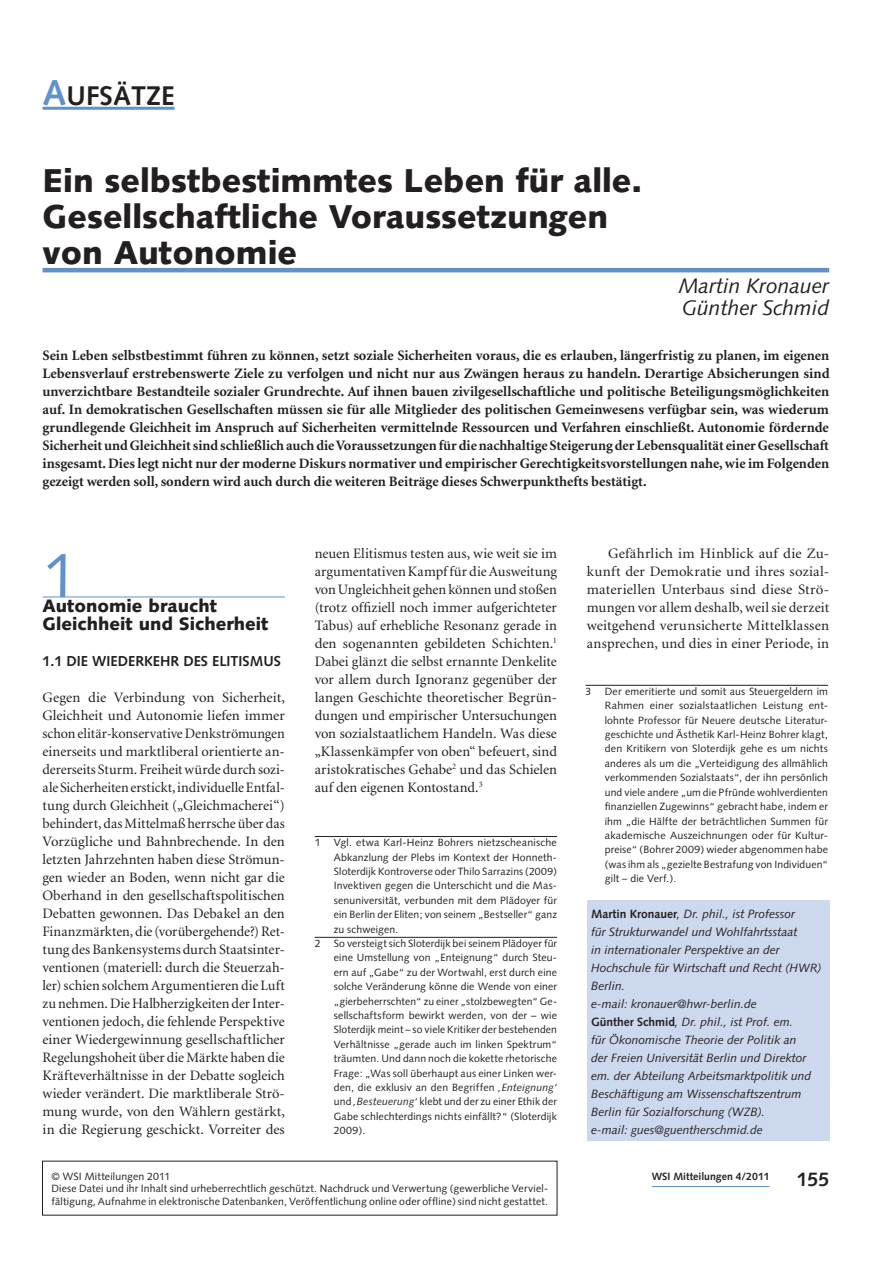
<style>
.page{position:relative;width:893px;height:1263px;background:#fff}
.page>*{position:absolute;margin:0;border:0;box-sizing:border-box;transform-origin:0 0}
.t1{font:63px "Syntax";color:#6091cc}
.t2{font:900 33px/36px "Syntax";color:#231f20}
.t3{font:700 27px "Syntax";color:#231f20}
.t4{font:italic 21px/22.5px "Syntax";color:#231f20}
.t5{font:700 19.5px "Syntax";color:#231f20}
.t6{font:900 18px/18px "Syntax";color:#231f20}
.t7{font:14.4px/18px "Minion";letter-spacing:.005em;color:#231f20;text-align:justify}
.t8{font:700 14.4px/18px "Minion";color:#231f20;text-align:justify}
.t9{font:700 14.4px "Syntax";color:#231f20}
.t10{font:italic 12px/18px "Syntax";color:#231f20}
.t11{font:10.5px/14.4px "Syntax";letter-spacing:.015em;color:#231f20;text-align:justify}
.t12{font:700 10.5px "Syntax";color:#231f20}
.s1{font-size:36px;color:#6091cc}
.s2{font-style:italic}
.s3{font-weight:700;font-style:normal}
</style>
<div class="page">
<hr style="left:652px;top:1186px;width:118px;height:1px;background:#6091cc">
<hr style="left:43px;top:597px;width:242px;height:1px;background:#6091cc">
<div style="left:587px;top:900px;width:242px;height:240px;background:#ccd8ed"></div>
<hr style="left:43px;top:107px;width:132px;height:3px;background:#6091cc">
<hr style="left:43px;top:268px;width:786px;height:4px;background:#6091cc">
<hr style="left:586px;top:685px;width:242px;height:1px;background:#231f20">
<hr style="left:315px;top:836px;width:242px;height:1px;background:#231f20">
<hr style="left:315px;top:937px;width:242px;height:1px;background:#231f20">
<h3 class="t3" style="left:43px;top:80px;width:134px"><span class="s1">A</span>ufsätze</h3>
<h2 class="t2" style="left:43px;top:162px;width:601px">Ein selbstbestimmtes Leben für alle.<br>Gesellschaftliche Voraussetzungen von Autonomie</h2>
<h3 class="t4" style="left:679px;top:274px;width:152px">Martin Kronauer<br>Günther Schmid</h3>
<p class="t8" style="left:43px;top:347px;width:789px">Sein Leben selbstbestimmt führen zu können, setzt soziale Sicherheiten voraus, die es erlauben, längerfristig zu planen, im eigenen Lebensverlauf erstrebenswerte Ziele zu verfolgen und nicht nur aus Zwängen heraus zu handeln. Derartige Absicherungen sind unverzichtbare Bestandteile sozialer Grundrechte. Auf ihnen bauen zivilgesellschaftliche und politische Beteiligungsmöglichkeiten auf. In demokratischen Gesellschaften müssen sie für alle Mitglieder des politischen Gemeinwesens verfügbar sein, was wiederum grundlegende Gleichheit im Anspruch auf Sicherheiten vermittelnde Ressourcen und Verfahren einschließt. Autonomie fördernde Sicherheit und Gleichheit sind schließlich auch die Voraussetzungen für die nachhaltige Steigerung der Lebensqualität einer Gesellschaft insgesamt. Dies legt nicht nur der moderne Diskurs normativer und empirischer Gerechtigkeitsvorstellungen nahe, wie im Folgenden gezeigt werden soll, sondern wird auch durch die weiteren Beiträge dieses Schwerpunkthefts bestätigt.</p>
<p class="t7" style="left:315px;top:545px;width:244px">neuen Elitismus testen aus, wie weit sie im argumentativen Kampf für die Ausweitung von Ungleichheit gehen können und stoßen (trotz offiziell noch immer aufgerichteter Tabus) auf erhebliche Resonanz gerade in den sogenannten gebildeten Schichten.<sup>1<br></sup>Dabei glänzt die selbst ernannte Denkelite vor allem durch Ignoranz gegenüber der langen Geschichte theoretischer Begrün&shy;dungen und empirischer Untersuchungen von sozialstaatlichem Handeln. Was diese „Klassenkämpfer von oben“ befeuert, sind aristokratisches Gehabe<sup>2</sup> und das Schielen auf den eigenen Kontostand.<sup>3</sup></p>
<p class="t7" style="left:587px;top:545px;width:244px;text-indent:21px">Gefährlich im Hinblick auf die Zu&shy;kunft der Demokratie und ihres sozial&shy;materiellen Unterbaus sind diese Strö&shy;mungen vor allem deshalb, weil sie derzeit weitgehend verunsicherte Mittelklassen ansprechen, und dies in einer Periode, in</p>
<h1 class="t1" style="left:43px;top:538px;width:37px">1</h1>
<p class="t6" style="left:43px;top:597px;width:228px">Autonomie braucht<br>Gleichheit und Sicherheit</p>
<p class="t9" style="left:43px;top:653px;width:239px">1.1 Die Wiederkehr des Elitismus</p>
<p class="t7" style="left:43px;top:689px;width:244px">Gegen die Verbindung von Sicherheit, Gleichheit und Autonomie liefen immer schon elitär-konservative Denkströmungen einerseits und marktliberal orientierte an&shy;dererseits Sturm. Freiheit würde durch sozi&shy;ale Sicherheiten erstickt, individuelle Entfal&shy;tung durch Gleichheit („Gleichmacherei“) behindert, das Mittelmaß herrsche über das Vorzügliche und Bahnbrechende. In den letzten Jahrzehnten haben diese Strömun&shy;gen wieder an Boden, wenn nicht gar die Oberhand in den gesellschaftspolitischen Debatten gewonnen. Das Debakel an den Finanzmärkten, die (vorübergehende?) Ret&shy;tung des Bankensystems durch Staatsinter&shy;ventionen (materiell: durch die Steuerzah&shy;ler) schien solchem Argumentieren die Luft zu nehmen. Die Halbherzigkeiten der Inter&shy;ventionen jedoch, die fehlende Perspektive einer Wiedergewinnung gesellschaftlicher Regelungshoheit über die Märkte haben die Kräfteverhältnisse in der Debatte sogleich wieder verändert. Die marktliberale Strö&shy;mung wurde, von den Wählern gestärkt, in die Regierung geschickt. Vorreiter des</p>
<p class="t11" style="left:586px;top:684px;width:7px">3</p>
<p class="t11" style="left:605px;top:684px;width:225px">Der emeritierte und somit aus Steuergeldern im Rahmen einer sozialstaatlichen Leistung ent&shy;lohnte Professor für Neuere deutsche Literatur&shy;geschichte und Ästhetik Karl-Heinz Bohrer klagt, den Kritikern von Sloterdijk gehe es um nichts anderes als um die „Verteidigung des allmählich verkommenden Sozialstaats“, der ihn persönlich und viele andere „um die Pfründe wohlverdienten finanziellen Zugewinns“ gebracht habe, indem er ihm „die Hälfte der beträchtlichen Summen für akademische Auszeichnungen oder für Kultur&shy;preise“ (Bohrer 2009) wieder abgenommen habe (was ihm als „gezielte Bestrafung von Individuen“ gilt – die Verf<span class="s2">.</span>).</p>
<p class="t11" style="left:315px;top:835px;width:7px">1</p>
<p class="t11" style="left:334px;top:835px;width:225px">Vgl. etwa Karl-Heinz Bohrers nietzscheanische Abkanzlung der Plebs im Kontext der Honneth-Sloterdijk Kontroverse oder Thilo Sarrazins (2009)<br>Invektiven gegen die Unterschicht und die Mas&shy;senuniversität, verbunden mit dem Plädoyer für ein Berlin der Eliten; von seinem „Bestseller“ ganz zu schweigen.</p>
<p class="t11" style="left:315px;top:936px;width:7px">2</p>
<p class="t11" style="left:334px;top:936px;width:225px">So versteigt sich Sloterdijk bei seinem Plädoyer für eine Umstellung von „Enteignung“ durch Steu&shy;ern auf „Gabe“ zu der Wortwahl, erst durch eine solche Veränderung könne die Wende von einer „gierbeherrschten“ zu einer „stolzbewegten“ Ge&shy;sellschaftsform bewirkt werden, von der – wie Sloterdijk meint – so viele Kritiker der bestehenden Verhältnisse „gerade auch im linken Spektrum“ träumten. Und dann noch die kokette rhetorische Frage: „Was soll überhaupt aus einer Linken wer&shy;den, die exklusiv an den Begriffen <span class="s2">‚Enteignung‘ </span>und <span class="s2">‚Besteuerung‘</span> klebt und der zu einer Ethik der Gabe schlechterdings nichts einfällt?“ (Sloterdijk 2009).</p>
<p class="t11" style="left:51px;top:1170px;width:498px;line-height:12.5px;text-align:left">© WSI Mitteilungen 2011<br>Diese Datei und ihr Inhalt sind urheberrechtlich geschützt. Nachdruck und Verwertung (gewerbliche Verviel&shy;fältigung, Aufnahme in elektronische Datenbanken, Veröffentlichung online oder offline) sind nicht gestattet.</p>
<p class="t10" style="left:591px;top:905px;width:232px"><span class="s3">Martin Kronauer</span>, Dr. phil., ist Professor<br>für Strukturwandel und Wohlfahrtsstaat<br>in internationaler Perspektive an der Hochschule für Wirtschaft und Recht (HWR)<br>Berlin.<br>e-mail: kronauer@hwr-berlin.de<br><span class="s3">Günther Schmid</span>, Dr. phil., ist Prof. em.<br>für Ökonomische Theorie der Politik an<br>der Freien Universität Berlin und Direktor em. der Abteilung Arbeitsmarktpolitik und Beschäftigung am Wissenschaftszentrum Berlin für Sozialforschung (WZB).<br>e-mail: gues@guentherschmid.de</p>
<p class="t12" style="left:652px;top:1170px;width:119px">WSI Mitteilungen 4/2011</p>
<h3 class="t5" style="left:797px;top:1168px;width:34px">155</h3>
</div>
